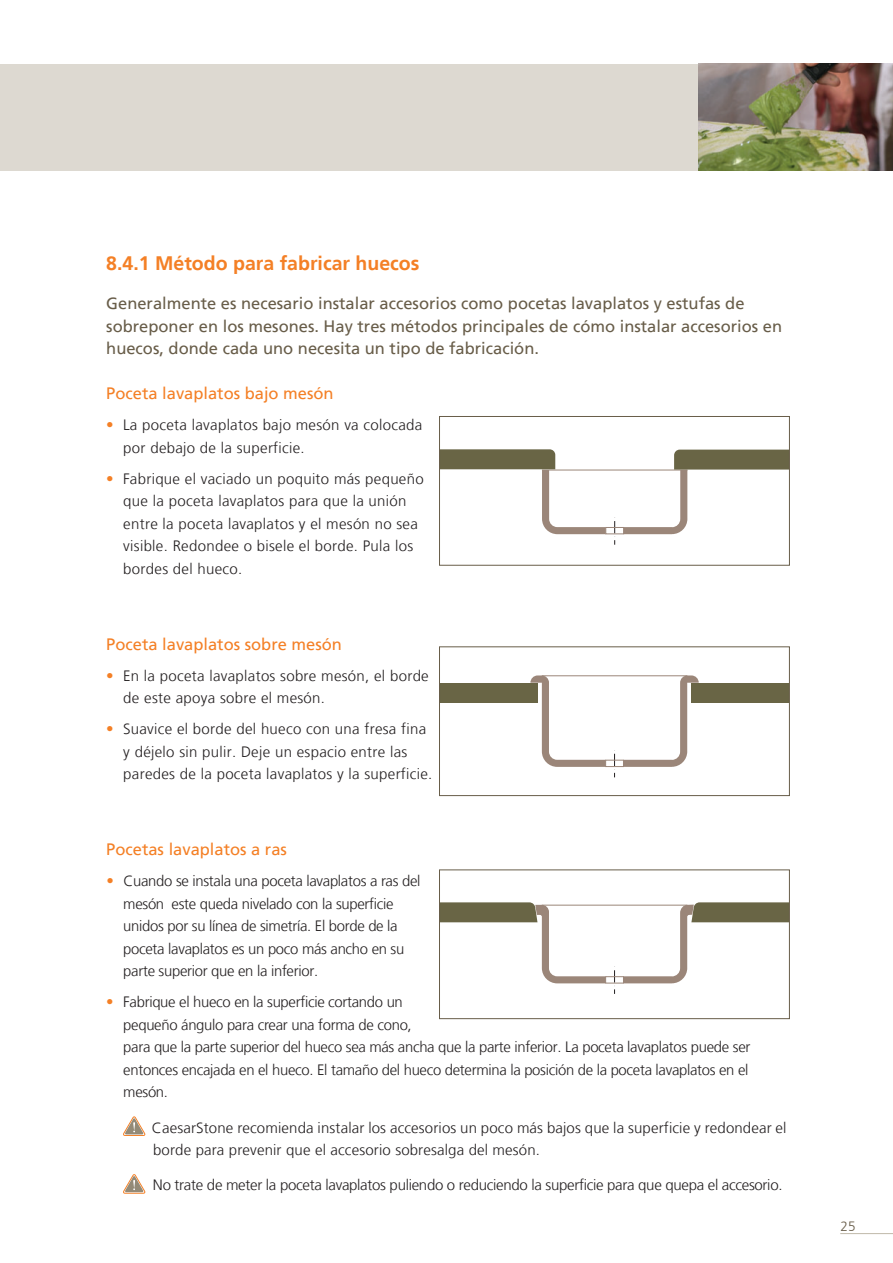
<style>
.page{position:relative;width:893px;height:1263px;background:#fff}
.page>*{position:absolute;margin:0;border:0;box-sizing:border-box;transform-origin:0 0}
.t1{font:700 19.5px "Frutiger";color:#f48026}
.t2{font:16.5px/22.5px "Frutiger";color:#685d49}
.t3{font:16.5px "Frutiger";color:#f48026}
.t4{font:300 15px/22.5px "Frutiger";letter-spacing:.01em;color:#231f20}
.t5{font:300 15px/22.5px "Frutiger";letter-spacing:-.02em;color:#231f20}
.t6{font:300 13.5px "Frutiger";color:#685d49}
.s1{color:#f48026}
</style>
<div class="page">
<div style="left:0;top:64px;width:893px;height:107px;background:#ddd9d1"></div>
<hr style="left:840px;top:1233px;width:53px;height:1px;background:#c0b9aa">
<svg style="left:123px;top:1116px;width:22px;height:20px"></svg>
<svg style="left:123px;top:1174px;width:22px;height:20px"></svg>
<img style="left:699px;top:64px;width:194px;height:107px">
<svg style="left:614px;top:521px;width:1px;height:24px"></svg>
<div style="left:605px;top:527px;width:19px;height:7px;border:1px solid #9b8679"></div>
<hr style="left:542px;top:470px;width:145px;height:1px;background:#9b8679">
<svg style="left:441px;top:449px;width:165px;height:85px"></svg>
<svg style="left:624px;top:450px;width:164px;height:84px"></svg>
<div style="left:439px;top:416px;width:351px;height:150px;border:1px solid #685d49"></div>
<div style="left:440px;top:683px;width:97px;height:20px;background:#696545"></div>
<div style="left:691px;top:683px;width:98px;height:20px;background:#696545"></div>
<svg style="left:614px;top:750px;width:1px;height:27px"></svg>
<div style="left:605px;top:760px;width:19px;height:7px;border:1px solid #9b8679"></div>
<svg style="left:623px;top:675px;width:76px;height:92px"></svg>
<svg style="left:530px;top:675px;width:76px;height:92px"></svg>
<hr style="left:542px;top:675px;width:145px;height:1px;background:#9b8679">
<div style="left:439px;top:646px;width:351px;height:150px;border:1px solid #685d49"></div>
<svg style="left:441px;top:902px;width:347px;height:92px"></svg>
<div style="left:439px;top:869px;width:351px;height:150px;border:1px solid #685d49"></div>
<h1 class="t1" style="left:106px;top:252px;width:315px">8.4.1 Método para fabricar huecos</h1>
<p class="t2" style="left:106px;top:292px;width:677px">Generalmente es necesario instalar accesorios como pocetas lavaplatos y estufas de sobreponer en los mesones. Hay tres métodos principales de cómo instalar accesorios en huecos, donde cada uno necesita un tipo de fabricación.</p>
<p class="t3" style="left:106px;top:384px;width:229px">Poceta lavaplatos bajo mesón</p>
<p class="t4" style="left:123px;top:414px;width:300px;text-indent:-17px"><span class="s1">•</span> La poceta lavaplatos bajo mesón va colocada por debajo de la superficie.</p>
<p class="t4" style="left:123px;top:468px;width:302px;text-indent:-17px"><span class="s1">•</span> Fabrique el vaciado un poquito más pequeño que la poceta lavaplatos para que la unión entre la poceta lavaplatos y el mesón no sea visible. Redondee o bisele el borde. Pula los bordes del hueco.</p>
<p class="t3" style="left:106px;top:634px;width:237px">Poceta lavaplatos sobre mesón</p>
<p class="t4" style="left:123px;top:665px;width:307px;text-indent:-17px"><span class="s1">•</span> En la poceta lavaplatos sobre mesón, el borde de este apoya sobre el mesón.</p>
<p class="t4" style="left:123px;top:718px;width:311px;text-indent:-17px"><span class="s1">•</span> Suavice el borde del hueco con una fresa fina y déjelo sin pulir. Deje un espacio entre las paredes de la poceta lavaplatos y la superficie.</p>
<p class="t3" style="left:106px;top:840px;width:182px">Pocetas lavaplatos a ras</p>
<p class="t5" style="left:123px;top:870px;width:299px;text-indent:-17px"><span class="s1">•</span> Cuando se instala una poceta lavaplatos a ras del mesón este queda nivelado con la superficie unidos por su línea de simetría. El borde de la poceta lavaplatos es un poco más ancho en su parte superior que en la inferior.</p>
<p class="t5" style="left:123px;top:991px;width:629px;text-indent:-17px"><span class="s1">•</span> Fabrique el hueco en la superficie cortando un<br>pequeño ángulo para crear una forma de cono,<br>para que la parte superior del hueco sea más ancha que la parte inferior. La poceta lavaplatos puede ser entonces encajada en el hueco. El tamaño del hueco determina la posición de la poceta lavaplatos en el mesón.</p>
<p class="t4" style="left:152px;top:1116px;width:636px">CaesarStone recomienda instalar los accesorios un poco más bajos que la superficie y redondear el borde para prevenir que el accesorio sobresalga del mesón.</p>
<p class="t5" style="left:153px;top:1174px;width:631px">No trate de meter la poceta lavaplatos puliendo o reduciendo la superficie para que quepa el accesorio.</p>
<p class="t6" style="left:840px;top:1218px;width:17px">25</p>
</div>
